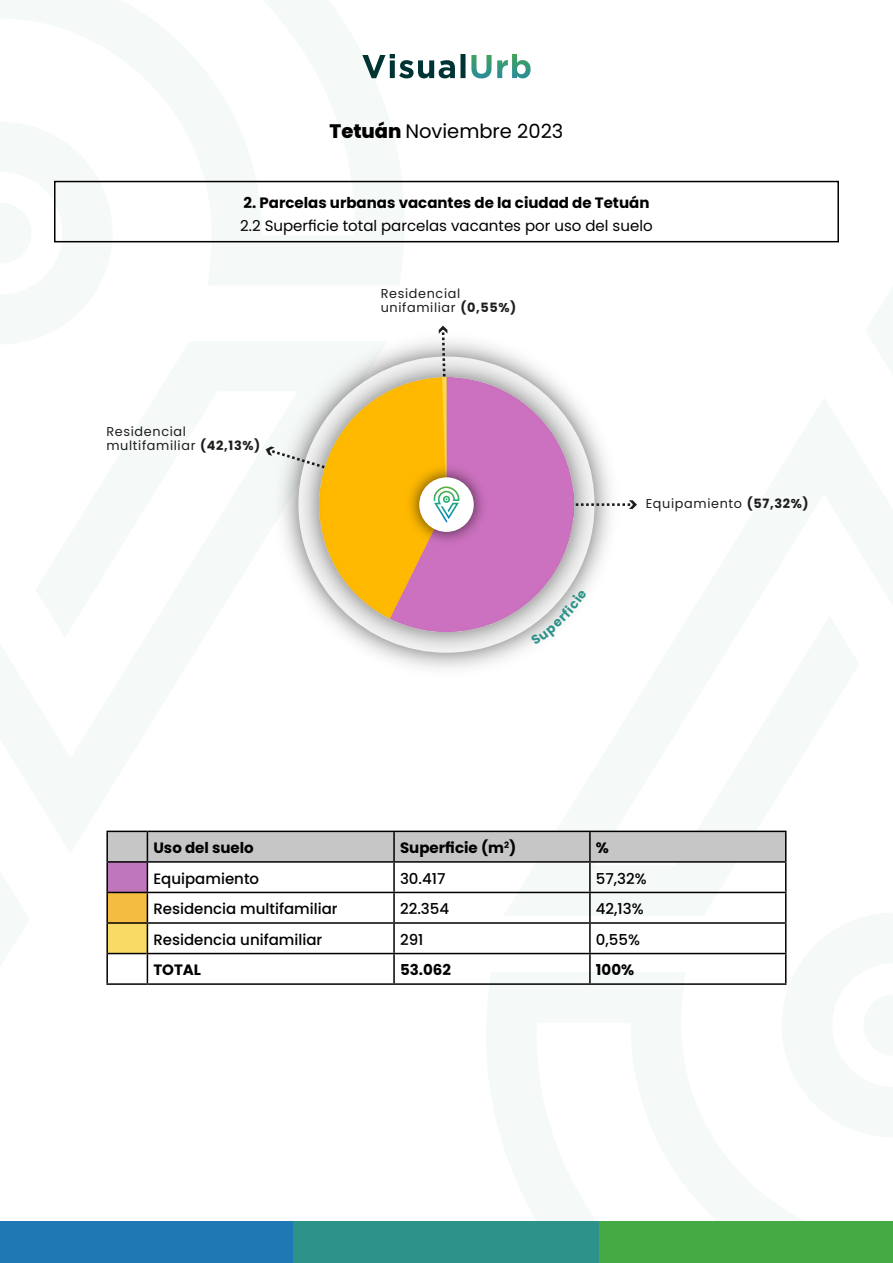
<style>
.page{position:relative;width:893px;height:1263px;background:#fff}
.page>*{position:absolute;margin:0;border:0;box-sizing:border-box;transform-origin:0 0}
.t1{font:19.5px "Poppins";color:#000}
.t2{font:500 15px "Poppins";color:#000}
.t3{font:700 15px "Poppins";color:#000}
.t4{font:15px "Poppins";color:#000}
.t5{font:12.75px/14.1px "Poppins";letter-spacing:.05em;color:#1d1d1b}
.s1{font-weight:800}
.s2{font-weight:700}
</style>
<div class="page">
<div style="left:0;top:1221px;width:293px;height:42px;background:#1f78b4"></div>
<div style="left:293px;top:1221px;width:307px;height:42px;background:#2c928a"></div>
<div style="left:600px;top:1221px;width:293px;height:42px;background:#45aa44"></div>
<svg style="left:362px;top:54px;width:103px;height:24px"></svg>
<svg style="left:471px;top:54px;width:60px;height:24px"></svg>
<hr style="left:106px;top:831px;width:41px;height:1px;background:#000">
<hr style="left:106px;top:832px;width:2px;height:29px;background:#000">
<hr style="left:106px;top:861px;width:41px;height:2px;background:#000">
<hr style="left:106px;top:863px;width:2px;height:29px;background:#000">
<hr style="left:106px;top:892px;width:41px;height:1px;background:#000">
<hr style="left:106px;top:893px;width:2px;height:29px;background:#000">
<hr style="left:106px;top:922px;width:41px;height:2px;background:#000">
<hr style="left:106px;top:924px;width:2px;height:29px;background:#000">
<hr style="left:106px;top:953px;width:2px;height:30px;background:#000">
<svg style="left:107px;top:831px;width:679px;height:152px"></svg>
<hr style="left:106px;top:983px;width:41px;height:2px;background:#000">
<hr style="left:147px;top:983px;width:247px;height:2px;background:#000">
<hr style="left:394px;top:983px;width:196px;height:2px;background:#000">
<hr style="left:590px;top:983px;width:196px;height:2px;background:#000">
<hr style="left:108px;top:953px;width:39px;height:1px;background:#020203">
<div style="left:54px;top:181px;width:785px;height:61px;border:2px solid #000"></div>
<svg style="left:266px;top:326px;width:371px;height:183px"></svg>
<img style="left:286px;top:344px;width:321px;height:321px">
<img style="left:319px;top:377px;width:255px;height:255px">
<img style="left:400px;top:458px;width:93px;height:93px">
<div style="left:419px;top:477px;width:55px;height:55px;background:#fff;border-radius:50%"></div>
<img style="left:433px;top:486px;width:27px;height:37px">
<svg style="left:530px;top:589px;width:57px;height:56px"></svg>
<h1 class="t1" style="left:330px;top:120px;width:235px"><span class="s1">Tetuán</span> Noviembre 2023</h1>
<p class="t3" style="left:243px;top:194px;width:407px">2. Parcelas urbanas vacantes de la ciudad de Tetuán</p>
<p class="t4" style="left:240px;top:217px;width:414px">2.2 Superficie total parcelas vacantes por uso del suelo</p>
<p class="t5" style="left:106px;top:424px;width:155px">Residencial multifamiliar <span class="s2">(42,13%)</span></p>
<p class="t5" style="left:381px;top:286px;width:137px">Residencial unifamiliar <span class="s2">(0,55%)</span></p>
<p class="t5" style="left:646px;top:497px;width:164px">Equipamiento <span class="s2">(57,32%)</span></p>
<p class="t3" style="left:153px;top:839px;width:102px">Uso del suelo</p>
<p class="t3" style="left:400px;top:839px;width:118px">Superficie (m<sup>2</sup>)</p>
<p class="t3" style="left:596px;top:839px;width:15px">%</p>
<p class="t2" style="left:153px;top:870px;width:107px">Equipamiento</p>
<p class="t2" style="left:400px;top:870px;width:47px">30.417</p>
<p class="t2" style="left:596px;top:870px;width:52px">57,32%</p>
<p class="t2" style="left:153px;top:900px;width:186px">Residencia multifamiliar</p>
<p class="t2" style="left:400px;top:900px;width:51px">22.354</p>
<p class="t2" style="left:596px;top:900px;width:49px">42,13%</p>
<p class="t2" style="left:153px;top:931px;width:170px">Residencia unifamiliar</p>
<p class="t2" style="left:400px;top:931px;width:25px">291</p>
<p class="t2" style="left:596px;top:931px;width:46px">0,55%</p>
<p class="t3" style="left:153px;top:961px;width:49px">TOTAL</p>
<p class="t3" style="left:400px;top:961px;width:52px">53.062</p>
<p class="t3" style="left:596px;top:961px;width:40px">100%</p>
</div>
